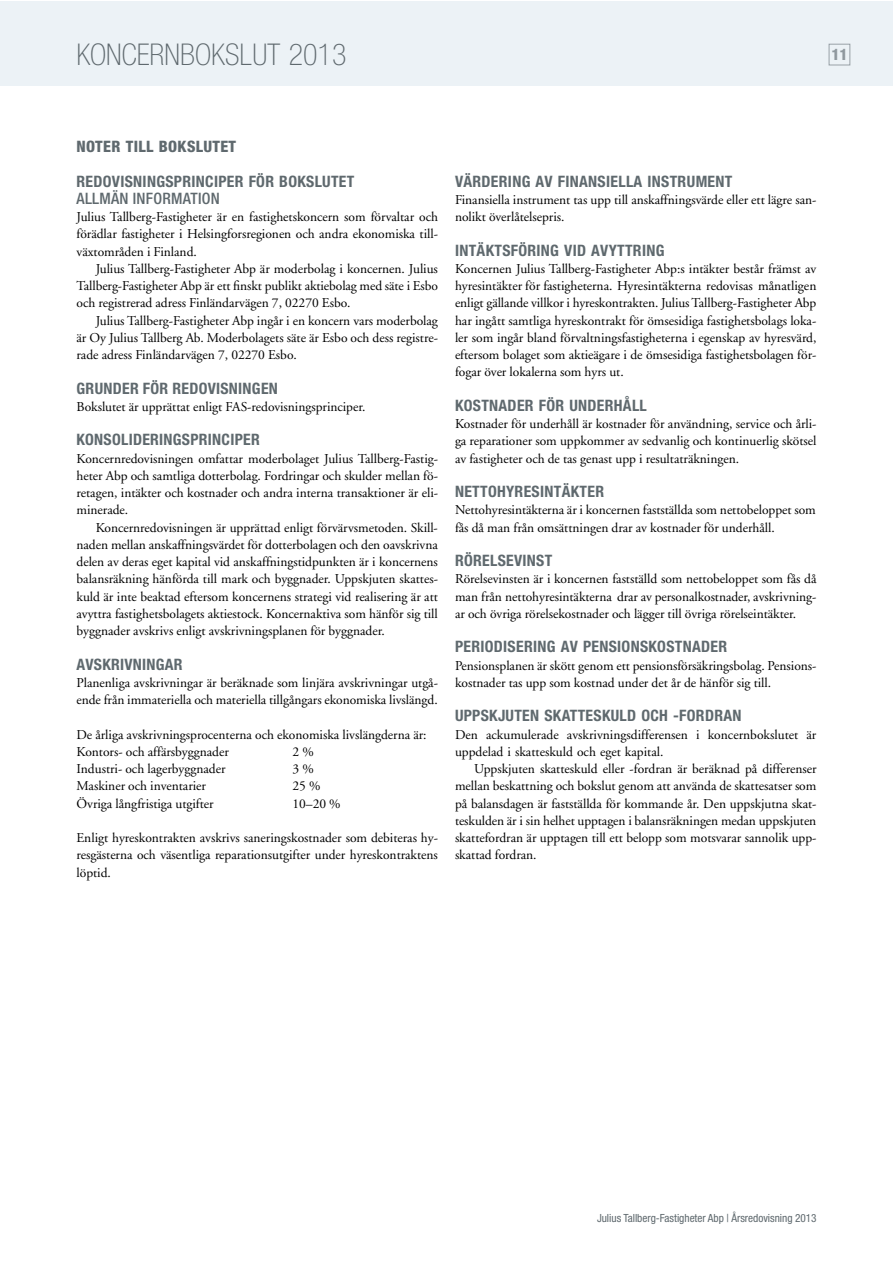
<style>
.page{position:relative;width:893px;height:1263px;background:#fff}
.page>*{position:absolute;margin:0;border:0;box-sizing:border-box;transform-origin:0 0}
.t1{font:100 condensed 30px "Helvetica Neue LT";color:#5f696e}
.t2{font:700 condensed 15.75px "Helvetica Neue LT";letter-spacing:.02em;color:#5f696e}
.t3{font:800 condensed 15.75px "Helvetica Neue LT";letter-spacing:.02em;color:#5f696e}
.t4{font:500 condensed 15.75px "Helvetica Neue LT";letter-spacing:.02em;color:#5f696e}
.t5{font:800 condensed 15.75px "Helvetica Neue LT";color:#8f989e}
.t6{font:13.5px/17.2px "Adobe Garamond LT";color:#000;text-align:justify}
.t7{font:condensed 11.25px "Helvetica Neue LT";color:#5f696e}
</style>
<div class="page">
<div style="left:0;top:1px;width:892px;height:84px;background:#ecf2f6"></div>
<div style="left:829px;top:44px;width:21px;height:21px;border:1px solid #8f989e"></div>
<h1 class="t1" style="left:77px;top:38px;width:271px">KONCERNBOKSLUT 2013</h1>
<p class="t5" style="left:831px;top:45px;width:18px">11</p>
<p class="t3" style="left:77px;top:137px;width:161px">NOTER TILL BOKSLUTET</p>
<p class="t2" style="left:77px;top:171px;width:279px">REDOVISNINGSPRINCIPER FÖR BOKSLUTET</p>
<p class="t4" style="left:77px;top:189px;width:145px">ALLMÄN INFORMATION</p>
<p class="t6" style="left:77px;top:208px;width:363px">Julius Tallberg-Fastigheter är en fastighetskoncern som förvaltar och förädlar fastigheter i Helsingforsregionen och andra ekonomiska till&shy;växtområden i Finland.</p>
<p class="t6" style="left:77px;top:260px;width:363px;text-indent:19px">Julius Tallberg-Fastigheter Abp är moderbolag i koncernen. Julius Tallberg-Fastigheter Abp är ett finskt publikt aktiebolag med säte i Esbo och registrerad adress Finländarvägen 7, 02270 Esbo.</p>
<p class="t6" style="left:77px;top:312px;width:363px;text-indent:19px">Julius Tallberg-Fastigheter Abp ingår i en koncern vars moderbolag är Oy Julius Tallberg Ab. Moderbolagets säte är Esbo och dess registre&shy;rade adress Finländarvägen 7, 02270 Esbo.</p>
<p class="t2" style="left:77px;top:378px;width:203px">GRUNDER FÖR REDOVISNINGEN</p>
<p class="t6" style="left:77px;top:398px;width:290px">Bokslutet är upprättat enligt FAS-redovisningsprinciper.</p>
<p class="t2" style="left:77px;top:430px;width:185px">KONSOLIDERINGSPRINCIPER</p>
<p class="t6" style="left:77px;top:450px;width:363px">Koncernredovisningen omfattar moderbolaget Julius Tallberg-Fastig&shy;heter Abp och samtliga dotterbolag. Fordringar och skulder mellan fö&shy;retagen, intäkter och kostnader och andra interna transaktioner är eli&shy;minerade.</p>
<p class="t6" style="left:77px;top:519px;width:363px;text-indent:19px">Koncernredovisningen är upprättad enligt förvärvsmetoden. Skill&shy;naden mellan anskaffningsvärdet för dotterbolagen och den oavskrivna delen av deras eget kapital vid anskaffningstidpunkten är i koncernens balansräkning hänförda till mark och byggnader. Uppskjuten skattes&shy;kuld är inte beaktad eftersom koncernens strategi vid realisering är att avyttra fastighetsbolagets aktiestock. Koncernaktiva som hänför sig till byggnader avskrivs enligt avskrivningsplanen för byggnader.</p>
<p class="t2" style="left:77px;top:654px;width:108px">AVSKRIVNINGAR</p>
<p class="t6" style="left:77px;top:674px;width:363px">Planenliga avskrivningar är beräknade som linjära avskrivningar utgå&shy;ende från immateriella och materiella tillgångars ekonomiska livslängd.</p>
<p class="t6" style="left:77px;top:726px;width:352px">De årliga avskrivningsprocenterna och ekonomiska livslängderna är:<br>Kontors- och affärsbyggnader</p>
<p class="t6" style="left:293px;top:743px;width:23px">2 %</p>
<p class="t6" style="left:77px;top:760px;width:150px">Industri- och lagerbyggnader</p>
<p class="t6" style="left:293px;top:760px;width:23px">3 %</p>
<p class="t6" style="left:77px;top:777px;width:131px">Maskiner och inventarier</p>
<p class="t6" style="left:293px;top:777px;width:29px">25 %</p>
<p class="t6" style="left:77px;top:795px;width:139px">Övriga långfristiga utgifter</p>
<p class="t6" style="left:293px;top:795px;width:50px">10–20 %</p>
<p class="t6" style="left:77px;top:829px;width:363px">Enligt hyreskontrakten avskrivs saneringskostnader som debiteras hy&shy;resgästerna och väsentliga reparationsutgifter under hyreskontraktens löptid.</p>
<p class="t2" style="left:455px;top:171px;width:279px">VÄRDERING AV FINANSIELLA INSTRUMENT</p>
<p class="t6" style="left:455px;top:191px;width:363px">Finansiella instrument tas upp till anskaffningsvärde eller ett lägre san&shy;nolikt överlåtelsepris.</p>
<p class="t2" style="left:455px;top:240px;width:211px">INTÄKTSFÖRING VID AVYTTRING</p>
<p class="t6" style="left:455px;top:260px;width:363px">Koncernen Julius Tallberg-Fastigheter Abp:s intäkter består främst av hyresintäkter för fastigheterna. Hyresintäkterna redovisas månatligen enligt gällande villkor i hyreskontrakten. Julius Tallberg-Fastigheter Abp har ingått samtliga hyreskontrakt för ömsesidiga fastighetsbolags loka&shy;ler som ingår bland förvaltningsfastigheterna i egenskap av hyresvärd, eftersom bolaget som aktieägare i de ömsesidiga fastighetsbolagen för&shy;fogar över lokalerna som hyrs ut.</p>
<p class="t2" style="left:455px;top:396px;width:193px">KOSTNADER FÖR UNDERHÅLL</p>
<p class="t6" style="left:455px;top:415px;width:363px">Kostnader för underhåll är kostnader för användning, service och årli&shy;ga reparationer som uppkommer av sedvanlig och kontinuerlig skötsel av fastigheter och de tas genast upp i resultaträkningen.</p>
<p class="t2" style="left:455px;top:482px;width:151px">NETTOHYRESINTÄKTER</p>
<p class="t6" style="left:455px;top:501px;width:362px">Nettohyresintäkterna är i koncernen fastställda som nettobeloppet som fås då man från omsättningen drar av kostnader för underhåll.</p>
<p class="t2" style="left:455px;top:551px;width:99px">RÖRELSEVINST</p>
<p class="t6" style="left:455px;top:570px;width:363px">Rörelsevinsten är i koncernen fastställd som nettobeloppet som fås då man från nettohyresintäkterna drar av personalkostnader, avskrivning&shy;ar och övriga rörelsekostnader och lägger till övriga rörelseintäkter.</p>
<p class="t2" style="left:455px;top:637px;width:274px">PERIODISERING AV PENSIONSKOSTNADER</p>
<p class="t6" style="left:455px;top:657px;width:363px">Pensionsplanen är skött genom ett pensionsförsäkringsbolag. Pensions&shy;kostnader tas upp som kostnad under det år de hänför sig till.</p>
<p class="t2" style="left:455px;top:706px;width:288px">UPPSKJUTEN SKATTESKULD OCH -FORDRAN</p>
<p class="t6" style="left:455px;top:726px;width:363px">Den ackumulerade avskrivningsdifferensen i koncernbokslutet är uppdelad i skatteskuld och eget kapital.</p>
<p class="t6" style="left:455px;top:760px;width:363px;text-indent:19px">Uppskjuten skatteskuld eller -fordran är beräknad på differenser mellan beskattning och bokslut genom att använda de skattesatser som på balansdagen är fastställda för kommande år. Den uppskjutna skat&shy;teskulden är i sin helhet upptagen i balansräkningen medan uppskjuten skattefordran är upptagen till ett belopp som motsvarar sannolik upp&shy;skattad fordran.</p>
<p class="t7" style="left:597px;top:1211px;width:221px">Julius Tallberg-Fastigheter Abp | Årsredovisning 2013</p>
</div>
